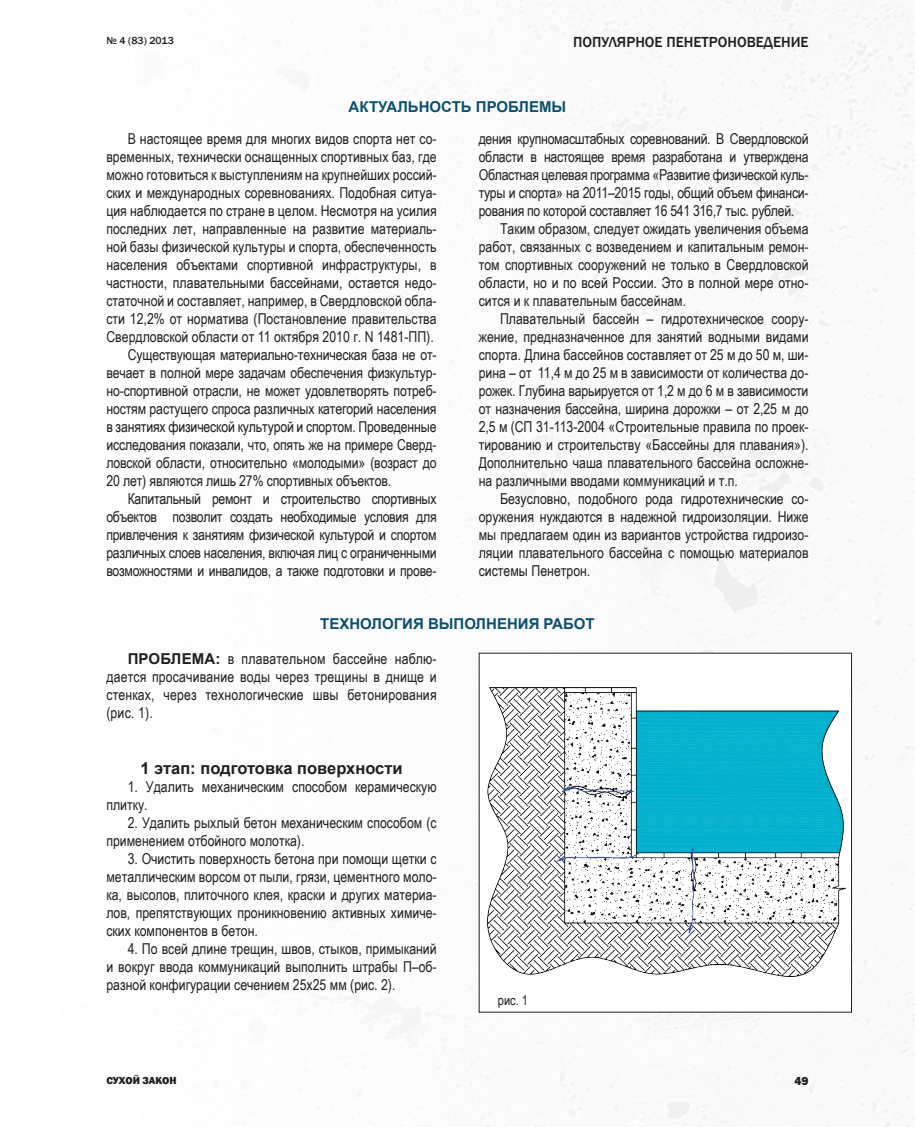
<style>
.page{position:relative;width:915px;height:1127px;background:#fff}
.page>*{position:absolute;margin:0;border:0;box-sizing:border-box;transform-origin:0 0}
.t1{font:700 16.5px "Arial";color:#231f20}
.t2{font:15px/18px "Arial Narrow";color:#231f20;text-align:justify}
.t3{font:15px "Arial Narrow";letter-spacing:-.02em;color:#231f20}
.t4{font:700 15px "Arial";color:#0b506d}
.t5{font:500 15px "Franklin Gothic";color:#231f20}
.t6{font:700 15px "Arial";color:#231f20}
.t7{font:13.5px "Arial Narrow";color:#231f20}
.t8{font:800 12px "Franklin Gothic";color:#231f20}
.t9{font:500 10.5px "Franklin Gothic";color:#231f20}
.t10{font:800 10.5px "Franklin Gothic";color:#231f20}
.s1{font-family:"Arial";font-weight:700}
</style>
<div class="page">
<img style="left:443px;top:0;width:471px;height:1127px">
<div style="left:479px;top:653px;width:372px;height:359px;background:#fff"></div>
<img style="left:487px;top:688px;width:357px;height:288px">
<p class="t9" style="left:106px;top:34px;width:69px">№ 4 (83) 2013</p>
<p class="t5" style="left:573px;top:33px;width:237px">популярное пенетроноведение</p>
<p class="t4" style="left:348px;top:96px;width:219px">Актуальность проблемы</p>
<p class="t2" style="left:128px;top:129px;width:310px">В настоящее время для многих видов спорта нет со-</p>
<p class="t2" style="left:106px;top:147px;width:332px">временных, технически оснащенных спортивных баз, где</p>
<p class="t2" style="left:106px;top:165px;width:332px">можно готовиться к выступлениям на крупнейших россий-</p>
<p class="t2" style="left:106px;top:183px;width:332px">ских и международных соревнованиях. Подобная ситуа-</p>
<p class="t2" style="left:106px;top:201px;width:332px">ция наблюдается по стране в целом. Несмотря на усилия</p>
<p class="t2" style="left:106px;top:219px;width:332px">последних лет, направленные на развитие материаль-</p>
<p class="t2" style="left:106px;top:237px;width:332px">ной базы физической культуры и спорта, обеспеченность</p>
<p class="t2" style="left:106px;top:255px;width:332px">населения объектами спортивной инфраструктуры, в</p>
<p class="t2" style="left:106px;top:273px;width:332px">частности, плавательными бассейнами, остается недо-</p>
<p class="t2" style="left:106px;top:291px;width:332px">статочной и составляет, например, в Свердловской обла-</p>
<p class="t2" style="left:106px;top:309px;width:332px">сти 12,2% от норматива (Постановление правительства</p>
<p class="t2" style="left:106px;top:327px;width:329px">Свердловской области от 11 октября 2010 г. N 1481-ПП).</p>
<p class="t2" style="left:128px;top:345px;width:310px">Существующая материально-техническая база не от-</p>
<p class="t2" style="left:106px;top:363px;width:331px">вечает в полной мере задачам обеспечения физкультур-</p>
<p class="t2" style="left:106px;top:381px;width:331px">но-спортивной отрасли, не может удовлетворять потреб-</p>
<p class="t2" style="left:106px;top:399px;width:331px">ностям растущего спроса различных категорий населения</p>
<p class="t2" style="left:106px;top:417px;width:331px">в занятиях физической культурой и спортом. Проведенные</p>
<p class="t2" style="left:106px;top:435px;width:331px">исследования показали, что, опять же на примере Сверд-</p>
<p class="t2" style="left:106px;top:453px;width:331px">ловской области, относительно «молодыми» (возраст до</p>
<p class="t2" style="left:106px;top:471px;width:286px">20 лет) являются лишь 27% спортивных объектов.</p>
<p class="t3" style="left:128px;top:488px;width:310px">Капитальный ремонт и строительство спортивных</p>
<p class="t3" style="left:106px;top:506px;width:331px">объектов позволит создать необходимые условия для</p>
<p class="t3" style="left:106px;top:524px;width:331px">привлечения к занятиям физической культурой и спортом</p>
<p class="t3" style="left:106px;top:542px;width:332px">различных слоев населения, включая лиц с ограниченными</p>
<p class="t3" style="left:106px;top:560px;width:331px">возможностями и инвалидов, а также подготовки и прове-</p>
<p class="t3" style="left:478px;top:128px;width:331px">дения крупномасштабных соревнований. В Свердловской</p>
<p class="t3" style="left:478px;top:146px;width:331px">области в настоящее время разработана и утверждена</p>
<p class="t3" style="left:478px;top:164px;width:331px">Областная целевая программа «Развитие физической куль-</p>
<p class="t3" style="left:478px;top:182px;width:331px">туры и спорта» на 2011–2015 годы, общий объем финанси-</p>
<p class="t3" style="left:478px;top:200px;width:317px">рования по которой составляет 16 541 316,7 тыс. рублей.</p>
<p class="t2" style="left:500px;top:219px;width:310px">Таким образом, следует ожидать увеличения объема</p>
<p class="t2" style="left:478px;top:237px;width:331px">работ, связанных с возведением и капитальным ремон-</p>
<p class="t2" style="left:478px;top:255px;width:331px">том спортивных сооружений не только в Свердловской</p>
<p class="t2" style="left:478px;top:273px;width:331px">области, но и по всей России. Это в полной мере отно-</p>
<p class="t2" style="left:478px;top:291px;width:209px">сится и к плавательным бассейнам.</p>
<p class="t2" style="left:500px;top:309px;width:310px">Плавательный бассейн – гидротехническое соору-</p>
<p class="t2" style="left:478px;top:327px;width:331px">жение, предназначенное для занятий водными видами</p>
<p class="t2" style="left:478px;top:345px;width:331px">спорта. Длина бассейнов составляет от 25 м до 50 м, ши-</p>
<p class="t2" style="left:478px;top:363px;width:331px">рина – от 11,4 м до 25 м в зависимости от количества до-</p>
<p class="t2" style="left:478px;top:381px;width:331px">рожек. Глубина варьируется от 1,2 м до 6 м в зависимости</p>
<p class="t2" style="left:478px;top:399px;width:331px">от назначения бассейна, ширина дорожки – от 2,25 м до</p>
<p class="t2" style="left:478px;top:417px;width:331px">2,5 м (СП 31-113-2004 «Строительные правила по проек-</p>
<p class="t2" style="left:478px;top:435px;width:331px">тированию и строительству «Бассейны для плавания»).</p>
<p class="t2" style="left:478px;top:453px;width:331px">Дополнительно чаша плавательного бассейна осложне-</p>
<p class="t2" style="left:478px;top:471px;width:260px">на различными вводами коммуникаций и т.п.</p>
<p class="t2" style="left:500px;top:489px;width:310px">Безусловно, подобного рода гидротехнические со-</p>
<p class="t2" style="left:478px;top:507px;width:331px">оружения нуждаются в надежной гидроизоляции. Ниже</p>
<p class="t2" style="left:478px;top:525px;width:331px">мы предлагаем один из вариантов устройства гидроизо-</p>
<p class="t2" style="left:478px;top:543px;width:331px">ляции плавательного бассейна с помощью материалов</p>
<p class="t2" style="left:478px;top:561px;width:113px">системы Пенетрон.</p>
<p class="t4" style="left:320px;top:613px;width:276px">Технология выполнения работ</p>
<p class="t2" style="left:106px;top:649px;width:332px;text-indent:98px"><span class="s1">А:</span> в плавательном бассейне наблю&shy;дается просачивание воды через трещины в днище и стенках, через технологические швы бетонирования (рис. 1).</p>
<p class="t6" style="left:128px;top:648px;width:33px">ПРОБЛЕМ</p>
<p class="t1" style="left:140px;top:757px;width:264px">1 этап: подготовка поверхности</p>
<p class="t2" style="left:106px;top:777px;width:332px;text-indent:21px">1. Удалить механическим способом керамическую плитку.</p>
<p class="t2" style="left:106px;top:813px;width:332px;text-indent:21px">2. Удалить рыхлый бетон механическим способом (с применением отбойного молотка).</p>
<p class="t2" style="left:106px;top:849px;width:332px;text-indent:21px">3. Очистить поверхность бетона при помощи щетки с металлическим ворсом от пыли, грязи, цементного моло&shy;ка, высолов, плиточного клея, краски и других материа&shy;лов, препятствующих проникновению активных химиче&shy;ских компонентов в бетон.</p>
<p class="t2" style="left:106px;top:939px;width:332px;text-indent:21px">4. По всей длине трещин, швов, стыков, примыканий и вокруг ввода коммуникаций выполнить штрабы П–об&shy;разной конфигурации сечением 25х25 мм (рис. 2).</p>
<p class="t7" style="left:497px;top:990px;width:32px">рис. 1</p>
<p class="t10" style="left:106px;top:1074px;width:44px">СУХОЙ ЗАКОН</p>
<p class="t8" style="left:794px;top:1073px;width:16px">49</p>
</div>
